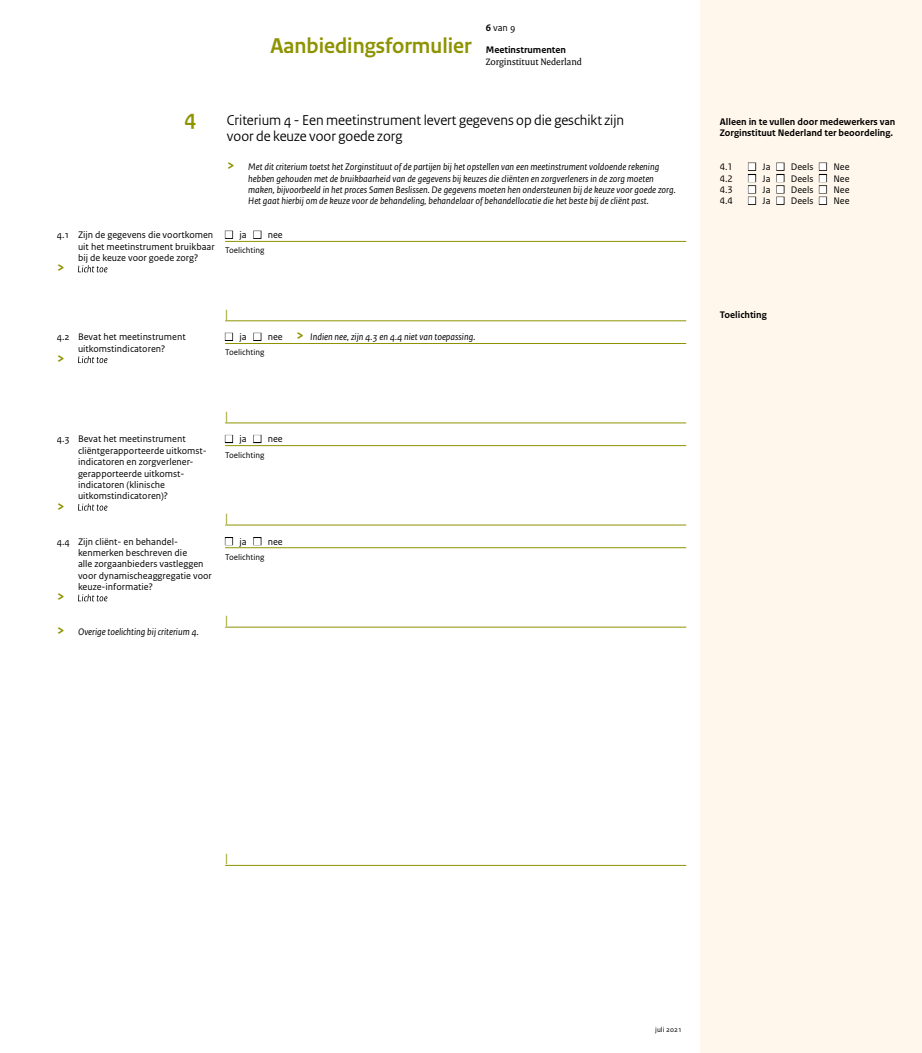
<style>
.page{position:relative;width:922px;height:1053px;background:#fff}
.page>*{position:absolute;margin:0;border:0;box-sizing:border-box;transform-origin:0 0}
.t1{font:700 22.5px "Rijksoverheid Sans Heading";color:#8e9300}
.t2{font:15px/16.2px "Rijksoverheid Sans Heading";color:#000}
.t3{font:700 15px "Rijksoverheid Sans Text";color:#8e9300}
.t4{font:12.5px "Rijksoverheid Sans Text";color:#8e9300}
.t5{font:10px/11.4px "Rijksoverheid Sans Text";color:#000}
.t6{font:italic 10px/11.4px "Rijksoverheid Sans Text";color:#000}
.t7{font:700 10px/11.4px "Rijksoverheid Sans Text";color:#000}
.t8{font:10px "Rijksoverheid Serif";color:#000}
.t9{font:8.75px "Rijksoverheid Sans Text";color:#000}
.t10{font:7.5px "Rijksoverheid Sans Text";color:#000}
.s1{font-weight:700}
.s2{font-weight:700;font-style:normal;font-size:15px;color:#8e9300}
.s3{font-style:normal}
</style>
<div class="page">
<div style="left:700px;top:0;width:221px;height:1052px;background:#fff7eb"></div>
<svg style="left:78px;top:265px;width:29px;height:7px"></svg>
<svg style="left:78px;top:356px;width:29px;height:7px"></svg>
<svg style="left:78px;top:503px;width:29px;height:7px"></svg>
<svg style="left:78px;top:594px;width:29px;height:7px"></svg>
<hr style="left:225px;top:241px;width:461px;height:1px;background:#8e9300">
<hr style="left:225px;top:320px;width:461px;height:1px;background:#8e9300">
<hr style="left:225px;top:343px;width:461px;height:1px;background:#8e9300">
<hr style="left:225px;top:422px;width:461px;height:1px;background:#8e9300">
<hr style="left:225px;top:445px;width:461px;height:1px;background:#8e9300">
<hr style="left:225px;top:524px;width:461px;height:1px;background:#8e9300">
<hr style="left:225px;top:547px;width:461px;height:1px;background:#8e9300">
<hr style="left:225px;top:626px;width:461px;height:1px;background:#8e9300">
<hr style="left:225px;top:865px;width:461px;height:1px;background:#8e9300">
<h1 class="t1" style="left:270px;top:33px;width:203px">Aanbiedingsformulier</h1>
<p class="t5" style="left:485px;top:22px;width:31px"><span class="s1">6</span> van 9</p>
<p class="t7" style="left:485px;top:45px;width:82px">Meetinstrumenten</p>
<p class="t8" style="left:485px;top:56px;width:98px">Zorginstituut Nederland</p>
<h1 class="t1" style="left:184px;top:105px;width:13px">4</h1>
<h2 class="t2" style="left:227px;top:112px;width:398px">Criterium 4 - Een meetinstrument levert gegevens op die geschikt zijn voor de keuze voor goede zorg</h2>
<p class="t6" style="left:248px;top:161px;width:429px;text-indent:-21px"><span class="s2">&gt;</span> Met dit criterium toetst het Zorginstituut of de partijen bij het opstellen van een meetinstrument voldoende rekening hebben gehouden met de bruikbaarheid van de gegevens bij keuzes die cliënten en zorgverleners in de zorg moeten maken, bijvoorbeeld in het proces Samen Beslissen. De gegevens moeten hen ondersteunen bij de keuze voor goede zorg.<br>Het gaat hierbij om de keuze voor de behandeling, behandelaar of behandellocatie die het beste bij de cliënt past.</p>
<p class="t5" style="left:78px;top:229px;width:138px;text-indent:-21px">4.1 Zijn de gegevens die voortkomen uit het meetinstrument bruikbaar bij de keuze voor goede zorg?</p>
<h2 class="t3" style="left:57px;top:259px;width:9px">&gt;</h2>
<p class="t5" style="left:225px;top:229px;width:59px">■ ja ■ nee</p>
<p class="t9" style="left:225px;top:245px;width:41px">Toelichting</p>
<p class="t5" style="left:57px;top:331px;width:130px;text-align:center">4.2 Bevat het meetinstrument uitkomstindicatoren?</p>
<h2 class="t3" style="left:57px;top:349px;width:9px">&gt;</h2>
<p class="t4" style="left:225px;top:306px;width:5px">|</p>
<p class="t6" style="left:225px;top:331px;width:252px">■ <span class="s3">ja</span> ■ <span class="s3">nee</span> <span class="s2">&gt;</span> Indien nee, zijn 4.3 en 4.4 niet van toepassing.</p>
<p class="t9" style="left:225px;top:347px;width:41px">Toelichting</p>
<p class="t5" style="left:78px;top:433px;width:129px;text-indent:-21px">4.3 Bevat het meetinstrument cliëntgerapporteerde uitkomst&shy;indicatoren en zorgverlener&shy;gerapporteerde uitkomst&shy;indicatoren (klinische uitkomstindicatoren)?</p>
<h2 class="t3" style="left:57px;top:497px;width:9px">&gt;</h2>
<p class="t5" style="left:78px;top:535px;width:135px;text-indent:-21px">4.4 Zijn cliënt- en behandel&shy;kenmerken beschreven die<br>alle zorgaanbieders vastleggen voor dynamischeaggregatie voor keuze-informatie?</p>
<h2 class="t3" style="left:57px;top:588px;width:9px">&gt;</h2>
<p class="t6" style="left:57px;top:626px;width:144px"><span class="s2">&gt;</span> Overige toelichting bij criterium 4.</p>
<p class="t4" style="left:225px;top:408px;width:5px">|</p>
<p class="t5" style="left:225px;top:433px;width:59px">■ ja ■ nee</p>
<p class="t9" style="left:225px;top:449px;width:41px">Toelichting</p>
<p class="t4" style="left:225px;top:510px;width:5px">|</p>
<p class="t5" style="left:225px;top:535px;width:59px">■ ja ■ nee</p>
<p class="t9" style="left:225px;top:551px;width:41px">Toelichting</p>
<p class="t4" style="left:225px;top:612px;width:5px">|</p>
<p class="t7" style="left:719px;top:116px;width:177px">Alleen in te vullen door medewerkers van<br>Zorginstituut Nederland ter beoordeling.</p>
<p class="t5" style="left:719px;top:161px;width:15px">4.1</p>
<p class="t5" style="left:748px;top:161px;width:103px">■ Ja ■ Deels ■ Nee</p>
<p class="t5" style="left:719px;top:173px;width:15px">4.2</p>
<p class="t5" style="left:748px;top:173px;width:103px">■ Ja ■ Deels ■ Nee</p>
<p class="t5" style="left:719px;top:184px;width:15px">4.3</p>
<p class="t5" style="left:748px;top:184px;width:103px">■ Ja ■ Deels ■ Nee</p>
<p class="t5" style="left:719px;top:195px;width:15px">4.4</p>
<p class="t5" style="left:748px;top:195px;width:103px">■ Ja ■ Deels ■ Nee</p>
<p class="t7" style="left:719px;top:309px;width:48px">Toelichting</p>
<p class="t4" style="left:225px;top:850px;width:5px">|</p>
<p class="t10" style="left:655px;top:1025px;width:28px">juli 2021</p>
</div>
